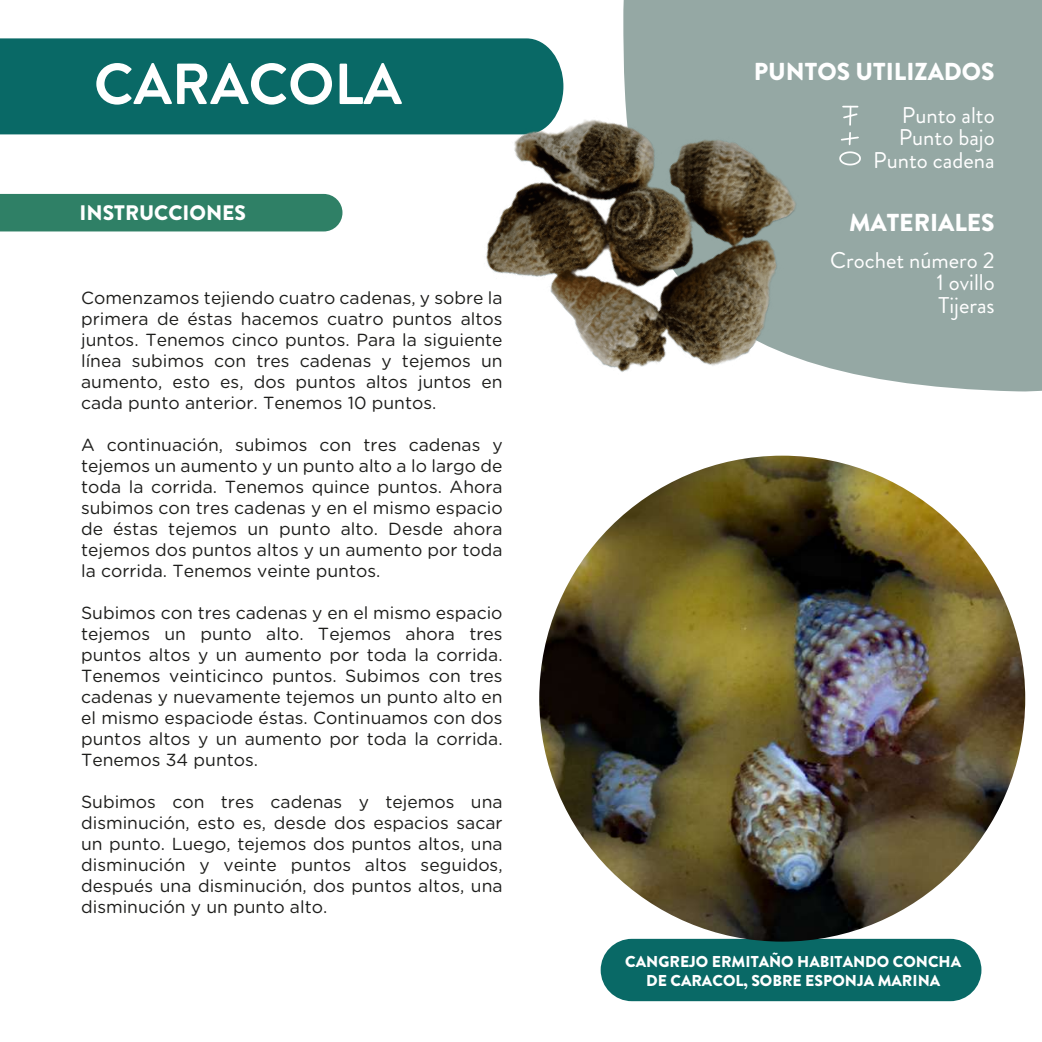
<style>
.page{position:relative;width:1042px;height:1042px;background:#fff}
.page>*{position:absolute;margin:0;border:0;box-sizing:border-box;transform-origin:0 0}
.t1{font:700 57.75px "Brandon Grotesque";color:#fff}
.t2{font:900 24.5px "Brandon Grotesque";color:#fff}
.t3{font:22.75px/22.8px "Brandon Grotesque";color:#fff;text-align:justify}
.t4{font:900 21px "Brandon Grotesque";color:#fff}
.t5{font:17.5px/21px "Gotham Rounded";color:#1d1d1b;text-align:justify}
.t6{font:900 15.75px/18.9px "Brandon Grotesque";color:#fff;text-align:center}
</style>
<div class="page">
<div style="left:930px;top:0;width:112px;height:391px;background:#95a8a4"></div>
<div style="left:0;top:38px;width:316px;height:96px;background:#096966"></div>
<img style="left:316px;top:0;width:614px;height:552px">
<div style="left:0;top:194px;width:342px;height:37px;background:#2f8066"></div>
<div style="left:601px;top:939px;width:380px;height:62px;background:#096966;border-radius:31px"></div>
<img style="left:539px;top:456px;width:486px;height:485px;border-radius:243px">
<svg style="left:839px;top:133px;width:21px;height:11px"></svg>
<svg style="left:842px;top:106px;width:17px;height:19px"></svg>
<svg style="left:838px;top:150px;width:24px;height:16px"></svg>
<h1 class="t1" style="left:94px;top:44px;width:309px">CARACOLA</h1>
<p class="t4" style="left:80px;top:198px;width:168px">INSTRUCCIONES</p>
<p class="t5" style="left:81px;top:286px;width:423px">Comenzamos tejiendo cuatro cadenas, y sobre la primera de éstas hacemos cuatro puntos altos juntos. Tenemos cinco puntos. Para la siguiente línea subimos con tres cadenas y tejemos un aumento, esto es, dos puntos altos juntos en cada punto anterior. Tenemos 10 puntos.</p>
<p class="t5" style="left:81px;top:433px;width:423px">A continuación, subimos con tres cadenas y tejemos un aumento y un punto alto a lo largo de toda la corrida. Tenemos quince puntos. Ahora subimos con tres cadenas y en el mismo espacio de éstas tejemos un punto alto. Desde ahora tejemos dos puntos altos y un aumento por toda la corrida. Tenemos veinte puntos.</p>
<p class="t5" style="left:81px;top:601px;width:423px">Subimos con tres cadenas y en el mismo espacio tejemos un punto alto. Tejemos ahora tres puntos altos y un aumento por toda la corrida.<br>Tenemos veinticinco puntos. Subimos con tres cadenas y nuevamente tejemos un punto alto en el mismo espaciode éstas. Continuamos con dos puntos altos y un aumento por toda la corrida.<br>Tenemos 34 puntos.</p>
<p class="t5" style="left:81px;top:790px;width:423px">Subimos con tres cadenas y tejemos una disminución, esto es, desde dos espacios sacar un punto. Luego, tejemos dos puntos altos, una disminución y veinte puntos altos seguidos, después una disminución, dos puntos altos, una disminución y un punto alto.</p>
<h2 class="t2" style="left:754px;top:54px;width:242px">PUNTOS UTILIZADOS</h2>
<h3 class="t3" style="left:873px;top:104px;width:123px;text-align:right">Punto alto<br>Punto bajo<br>Punto cadena</h3>
<h2 class="t2" style="left:849px;top:205px;width:147px">MATERIALES</h2>
<h3 class="t3" style="left:936px;top:249px;width:60px;text-indent:-106px">Crochet número 2<br>1 ovillo Tijeras</h3>
<p class="t6" style="left:625px;top:952px;width:337px">CANGREJO ERMITAÑO HABITANDO CONCHA<br>DE CARACOL, SOBRE ESPONJA MARINA</p>
</div>
